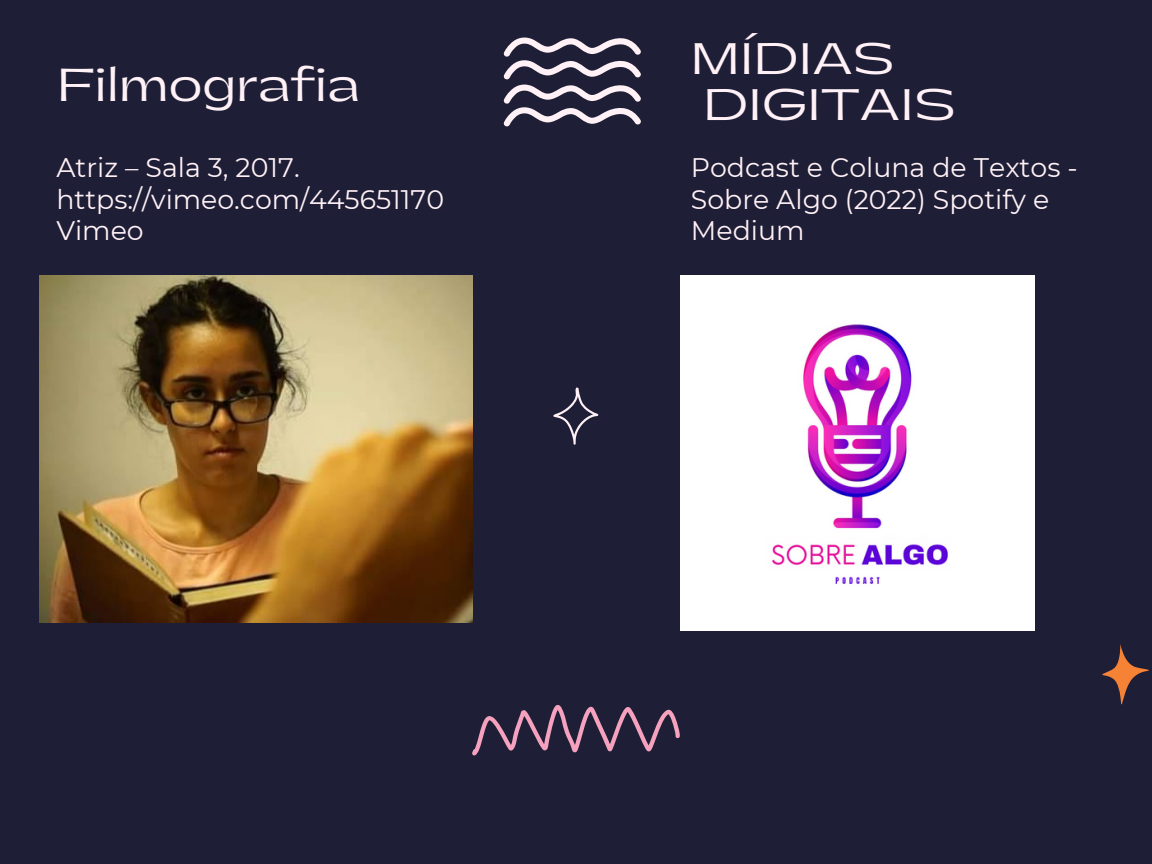
<style>
.page{position:relative;width:1152px;height:864px;background:#1e1e37}
.page>*{position:absolute;margin:0;border:0;box-sizing:border-box;transform-origin:0 0}
.t1{font:43.95px "Gatwick";color:#fff1f5}
.t2{font:42px "Gatwick";color:#fff1f5}
.t3{font:26.85px/31.5px "Montserrat";color:#fff1f5}
</style>
<div class="page">
<svg style="left:504px;top:37px;width:137px;height:89px"></svg>
<svg style="left:472px;top:705px;width:208px;height:50px"></svg>
<svg style="left:1102px;top:644px;width:47px;height:61px"></svg>
<svg style="left:553px;top:387px;width:45px;height:58px"></svg>
<img style="left:39px;top:276px;width:433px;height:346px">
<img style="left:680px;top:276px;width:354px;height:354px">
<p class="t1" style="left:56px;top:63px;width:306px">Filmografia</p>
<p class="t3" style="left:56px;top:152px;width:389px">Atriz – Sala 3, 2017. https://vimeo.com/445651170<br>Vimeo</p>
<p class="t2" style="left:691px;top:38px;width:206px">MÍDIAS</p>
<p class="t2" style="left:704px;top:84px;width:254px">DIGITAIS</p>
<p class="t3" style="left:691px;top:152px;width:388px">Podcast e Coluna de Textos -<br>Sobre Algo (2022) Spotify e<br>Medium</p>
</div>
